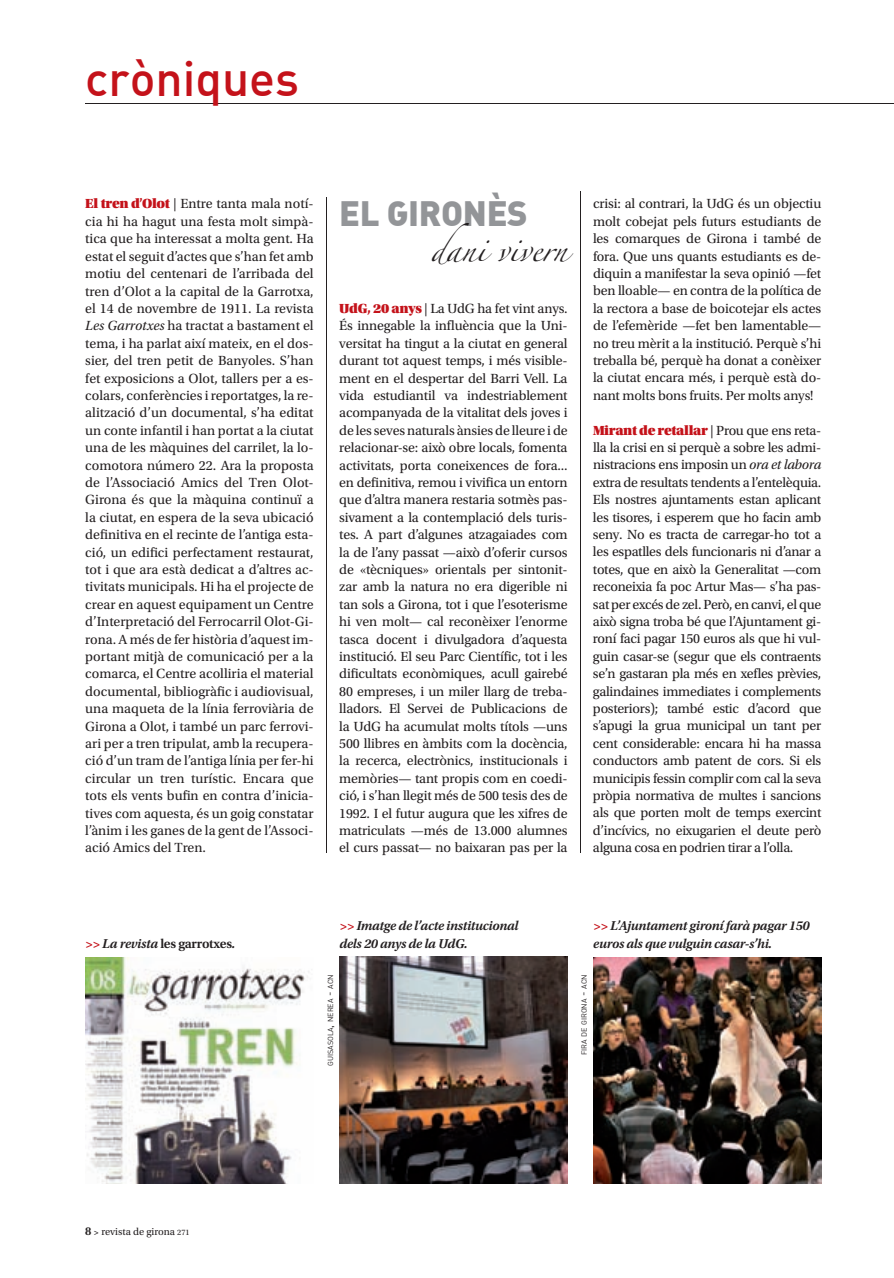
<style>
.page{position:relative;width:894px;height:1278px;background:#fff}
.page>*{position:absolute;margin:0;border:0;box-sizing:border-box;transform-origin:0 0}
.t1{font:48px "DIN Medium Alternate";color:#c4121a}
.t2{font:34.5px "DIN Black Alternate";letter-spacing:-.01em;color:#939598}
.t3{font:22.5px "Zapfino";letter-spacing:-.01em;color:#231f20}
.t4{font:13.95px/17.4px "Utopia Std";letter-spacing:-.01em;color:#231f20;text-align:justify}
.t5{font:13.95px "Utopia Std Black Headline";letter-spacing:-.02em;color:#c4121a}
.t6{font:italic 600 13.5px/17.4px "Utopia Std";letter-spacing:-.02em;color:#231f20}
.t7{font:600 13.5px "Utopia Std";letter-spacing:-.02em;color:#231f20}
.t8{font:10.5px "Utopia Std";color:#231f20}
.t9{font:7.35px "DIN";color:#231f20}
.s1{font-family:"Utopia Std Black Headline";color:#c4121a}
.s2{font-style:italic}
.s3{font-family:"Utopia Std";color:#231f20}
.s4{font-style:italic;color:#c4121a}
.s5{font-weight:600;font-size:12px}
.s6{font-weight:600;font-size:9px}
.s7{font-size:8.25px}
.s8{color:#c4121a}
.s9{font-size:10.5px}
</style>
<div class="page">
<hr style="left:85px;top:104px;width:809px;height:1px;background:#231f20">
<hr style="left:326px;top:197px;width:1px;height:655px;background:#231f20">
<hr style="left:580px;top:191px;width:1px;height:661px;background:#231f20">
<img style="left:85px;top:957px;width:224px;height:226px">
<img style="left:339px;top:957px;width:228px;height:226px">
<img style="left:593px;top:957px;width:228px;height:226px">
<h1 class="t1" style="left:85px;top:48px;width:215px">cròniques</h1>
<h2 class="t2" style="left:339px;top:190px;width:190px">EL GIRONÈS</h2>
<h3 class="t3" style="left:430px;top:240px;width:138px">dani vivern</h3>
<p class="t4" style="left:339px;top:300px;width:230px"><span class="s1">UdG, 20 anys</span> | La UdG ha fet vint anys.<br>És innegable la influència que la Uni&shy;versitat ha tingut a la ciutat en general durant tot aquest temps, i més visible&shy;ment en el despertar del Barri Vell. La vida estudiantil va indestriablement acompanyada de la vitalitat dels joves i de les seves naturals ànsies de lleure i de relacionar-se: això obre locals, fomenta activitats, porta coneixences de fora... en definitiva, remou i vivifica un entorn que d’altra manera restaria sotmès pas&shy;sivament a la contemplació dels turis&shy;tes. A part d’algunes atzagaiades com la de l’any passat —això d’oferir cursos de «tècniques» orientals per sintonit&shy;zar amb la natura no era digerible ni tan sols a Girona, tot i que l’esoterisme hi ven molt— cal reconèixer l’enorme tasca docent i divulgadora d’aquesta institució. El seu Parc Científic, tot i les dificultats econòmiques, acull gairebé 80 empreses, i un miler llarg de treba&shy;lladors. El Servei de Publicacions de la UdG ha acumulat molts títols —uns 500 llibres en àmbits com la docència, la recerca, electrònics, institucionals i memòries— tant propis com en coedi&shy;ció, i s’han llegit més de 500 tesis des de 1992. I el futur augura que les xifres de matriculats —més de 13.000 alumnes el curs passat— no baixaran pas per la</p>
<p class="t4" style="left:85px;top:195px;width:230px"><span class="s1">El tren d’Olot</span> | Entre tanta mala notí&shy;cia hi ha hagut una festa molt simpà&shy;tica que ha interessat a molta gent. Ha estat el seguit d’actes que s’han fet amb motiu del centenari de l’arribada del tren d’Olot a la capital de la Garrotxa, el 14 de novembre de 1911. La revista <span class="s2">Les Garrotxes</span> ha tractat a bastament el tema, i ha parlat així mateix, en el dos&shy;sier, del tren petit de Banyoles. S’han fet exposicions a Olot, tallers per a es&shy;colars, conferències i reportatges, la re&shy;alització d’un documental, s’ha editat un conte infantil i han portat a la ciutat una de les màquines del carrilet, la lo&shy;comotora número 22. Ara la proposta de l’Associació Amics del Tren Olot-Girona és que la màquina continuï a la ciutat, en espera de la seva ubicació definitiva en el recinte de l’antiga esta&shy;ció, un edifici perfectament restaurat, tot i que ara està dedicat a d’altres ac&shy;tivitats municipals. Hi ha el projecte de crear en aquest equipament un Centre d’Interpretació del Ferrocarril Olot-Gi&shy;rona. A més de fer història d’aquest im&shy;portant mitjà de comunicació per a la comarca, el Centre acolliria el material documental, bibliogràfic i audiovisual, una maqueta de la línia ferroviària de Girona a Olot, i també un parc ferrovi&shy;ari per a tren tripulat, amb la recupera&shy;ció d’un tram de l’antiga línia per fer-hi circular un tren turístic. Encara que tots els vents bufin en contra d’inicia&shy;tives com aquesta, és un goig constatar l’ànim i les ganes de la gent de l’Associ&shy;ació Amics del Tren.</p>
<p class="t4" style="left:593px;top:195px;width:230px">crisi: al contrari, la UdG és un objectiu molt cobejat pels futurs estudiants de les comarques de Girona i també de fora. Que uns quants estudiants es de&shy;diquin a manifestar la seva opinió —fet ben lloable— en contra de la política de la rectora a base de boicotejar els actes de l’efemèride —fet ben lamentable— no treu mèrit a la institució. Perquè s’hi treballa bé, perquè ha donat a conèixer la ciutat encara més, i perquè està do&shy;nant molts bons fruits. Per molts anys!</p>
<p class="t5" style="left:593px;top:423px;width:230px">Mirant de retallar <span class="s3">| Prou que ens reta-</span></p>
<p class="t4" style="left:593px;top:439px;width:230px">lla la crisi en si perquè a sobre les admi&shy;nistracions ens imposin un <span class="s2">ora et labora </span>extra de resultats tendents a l’entelèquia.<br>Els nostres ajuntaments estan aplicant les tisores, i esperem que ho facin amb seny. No es tracta de carregar-ho tot a les espatlles dels funcionaris ni d’anar a totes, que en això la Generalitat —com reconeixia fa poc Artur Mas— s’ha pas&shy;sat per excés de zel. Però, en canvi, el que això signa troba bé que l’Ajuntament gi&shy;roní faci pagar 150 euros als que hi vul&shy;guin casar-se (segur que els contraents se’n gastaran pla més en xefles prèvies, galindaines immediates i complements posteriors); també estic d’acord que s’apugi la grua municipal un tant per cent considerable: encara hi ha massa conductors amb patent de cors. Si els municipis fessin complir com cal la seva pròpia normativa de multes i sancions als que porten molt de temps exercint d’incívics, no eixugarien el deute però alguna cosa en podrien tirar a l’olla.</p>
<p class="t7" style="left:85px;top:935px;width:152px"><span class="s4">&gt;&gt;</span> <span class="s2">La revista</span> les garrotxes<span class="s2">.</span></p>
<p class="t8" style="left:85px;top:1226px;width:106px"><span class="s5">8</span> <span class="s6">&gt;</span> revista de girona <span class="s7">271</span></p>
<p class="t6" style="left:339px;top:917px;width:180px"><span class="s8">&gt;&gt;</span> Imatge de l’acte institucional dels 20 anys de la UdG.</p>
<p class="t6" style="left:593px;top:917px;width:218px"><span class="s8">&gt;&gt;</span> L’Ajuntament gironí farà pagar 150 euros als que vulguin casar-s’hi.</p>
<p class="t9" style="left:326px;top:1066px;width:93px;rotate:-90deg">guisasola<span class="s9">,</span> nerea <span class="s9">-</span> acn</p>
<p class="t9" style="left:579px;top:1055px;width:82px;rotate:-90deg">fira de girona <span class="s9">-</span> acn</p>
</div>
